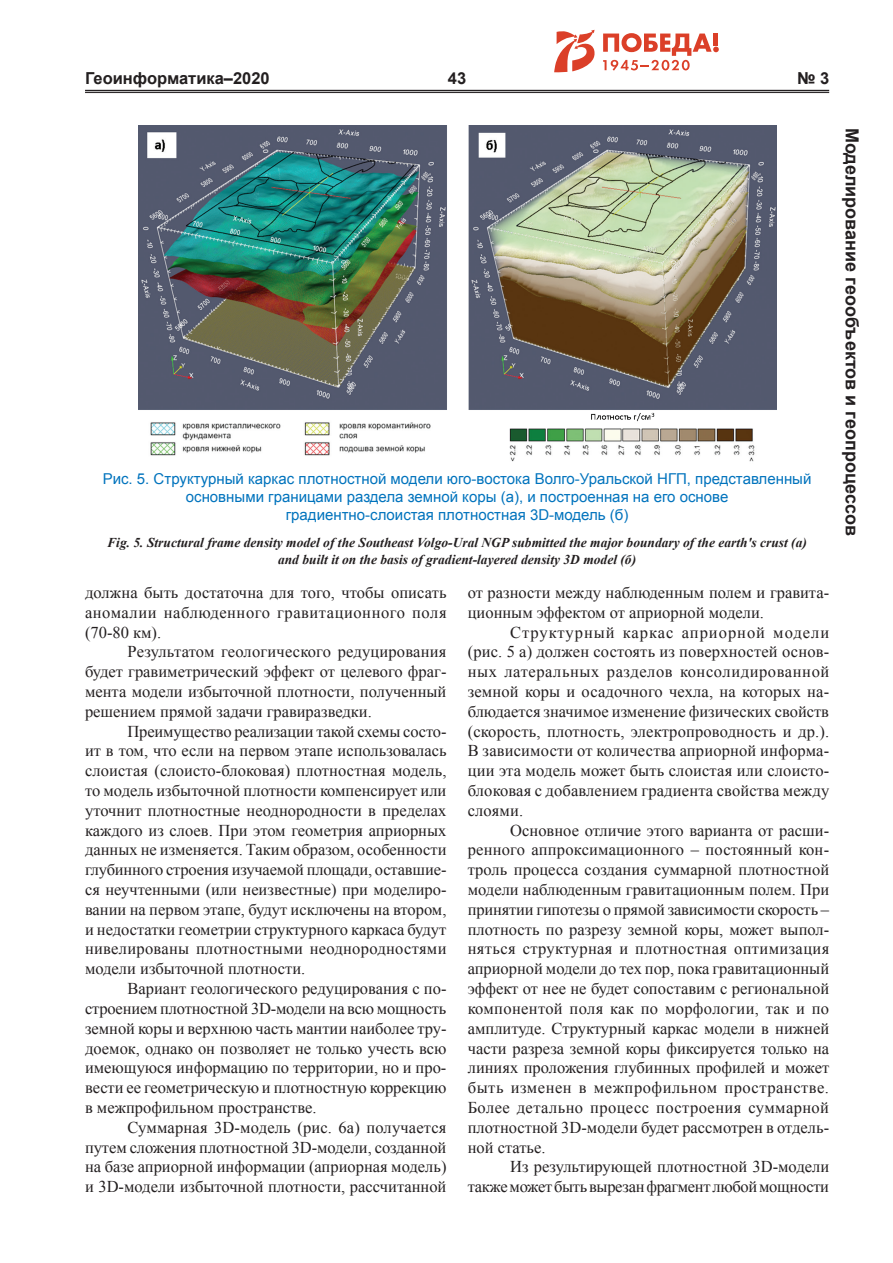
<style>
.page{position:relative;width:893px;height:1263px;background:#fff}
.page>*{position:absolute;margin:0;border:0;box-sizing:border-box;transform-origin:0 0}
.t1{font:700 18px "Arial";color:#231f20}
.t2{font:16.5px/19.8px "Times New Roman";color:#231f20;text-align:justify}
.t3{font:16.5px/19.8px "Times New Roman";letter-spacing:-.02em;color:#231f20;text-align:right}
.t4{font:700 16.5px "Arial";color:#231f20}
.t5{font:15px/18px "Arial";color:#0073bd;text-align:center}
.t6{font:italic 700 13.5px/16.2px "Times New Roman";color:#231f20;text-align:center}
</style>
<div class="page">
<hr style="left:85px;top:90px;width:744px;height:1px;background:#231f20">
<hr style="left:85px;top:92px;width:744px;height:1px;background:#231f20">
<svg style="left:554px;top:30px;width:165px;height:42px"></svg>
<img style="left:138px;top:126px;width:638px;height:336px">
<p class="t4" style="left:85px;top:68px;width:186px">Геоинформатика–2020</p>
<p class="t4" style="left:448px;top:68px;width:20px">43</p>
<p class="t4" style="left:797px;top:68px;width:34px">№ 3</p>
<p class="t5" style="left:103px;top:470px;width:710px">Рис. 5. Структурный каркас плотностной модели юго-востока Волго-Уральской НГП, представленный основными границами раздела земной коры (а), и построенная на его основе<br>градиентно-слоистая плотностная 3D-модель (б)</p>
<p class="t6" style="left:107px;top:534px;width:701px">Fig. 5. Structural frame density model of the Southeast Volgo-Ural NGP submitted the major boundary of the earth's crust (а) and built it on the basis of gradient-layered density 3D model (б)</p>
<p class="t2" style="left:85px;top:582px;width:363px">должна быть достаточна для того, чтобы описать аномалии наблюденного гравитационного поля (70-80 км).</p>
<p class="t2" style="left:85px;top:642px;width:363px;text-indent:43px">Результатом геологического редуцирования будет гравиметрический эффект от целевого фраг&shy;мента модели избыточной плотности, полученный решением прямой задачи гравиразведки.</p>
<p class="t2" style="left:85px;top:721px;width:363px;text-indent:43px">Преимущество реализации такой схемы состо&shy;ит в том, что если на первом этапе использовалась слоистая (слоисто-блоковая) плотностная модель, то модель избыточной плотности компенсирует или уточнит плотностные неоднородности в пределах каждого из слоев. При этом геометрия априорных данных не изменяется. Таким образом, особенности глубинного строения изучаемой площади, оставшие&shy;ся неучтенными (или неизвестные) при моделиро&shy;вании на первом этапе, будут исключены на втором, и недостатки геометрии структурного каркаса будут нивелированы плотностными неоднородностями модели избыточной плотности.</p>
<p class="t2" style="left:85px;top:978px;width:363px;text-indent:43px">Вариант геологического редуцирования с по&shy;строением плотностной 3D-модели на всю мощность земной коры и верхнюю часть мантии наиболее тру&shy;доемок, однако он позволяет не только учесть всю имеющуюся информацию по территории, но и про&shy;вести ее геометрическую и плотностную коррекцию в межпрофильном пространстве.</p>
<p class="t2" style="left:85px;top:1117px;width:363px;text-indent:43px">Суммарная 3D-модель (рис. 6а) получается путем сложения плотностной 3D-модели, созданной на базе априорной информации (априорная модель) и 3D-модели избыточной плотности, рассчитанной</p>
<p class="t2" style="left:468px;top:582px;width:363px">от разности между наблюденным полем и гравита&shy;ционным эффектом от априорной модели.</p>
<p class="t2" style="left:468px;top:622px;width:363px;text-indent:43px">Структурный каркас априорной модели (рис. 5 а) должен состоять из поверхностей основ&shy;ных латеральных разделов консолидированной земной коры и осадочного чехла, на которых на&shy;блюдается значимое изменение физических свойств (скорость, плотность, электропроводность и др.).<br>В зависимости от количества априорной информа&shy;ции эта модель может быть слоистая или слоисто&shy;блоковая с добавлением градиента свойства между слоями.</p>
<p class="t2" style="left:468px;top:820px;width:363px;text-indent:43px">Основное отличие этого варианта от расши&shy;ренного аппроксимационного – постоянный кон&shy;троль процесса создания суммарной плотностной модели наблюденным гравитационным полем. При принятии гипотезы о прямой зависимости скорость – плотность по разрезу земной коры, может выпол&shy;няться структурная и плотностная оптимизация априорной модели до тех пор, пока гравитационный эффект от нее не будет сопоставим с региональной компонентой поля как по морфологии, так и по амплитуде. Структурный каркас модели в нижней части разреза земной коры фиксируется только на линиях проложения глубинных профилей и может быть изменен в межпрофильном пространстве.<br>Более детально процесс построения суммарной плотностной 3D-модели будет рассмотрен в отдель&shy;ной статье.</p>
<p class="t3" style="left:468px;top:1156px;width:363px">Из результирующей плотностной 3D-модели также может быть вырезан фрагмент любой мощности</p>
<p class="t1" style="left:864px;top:128px;width:409px;rotate:90deg">Моделирование геообъектов и геопроцессов</p>
</div>
